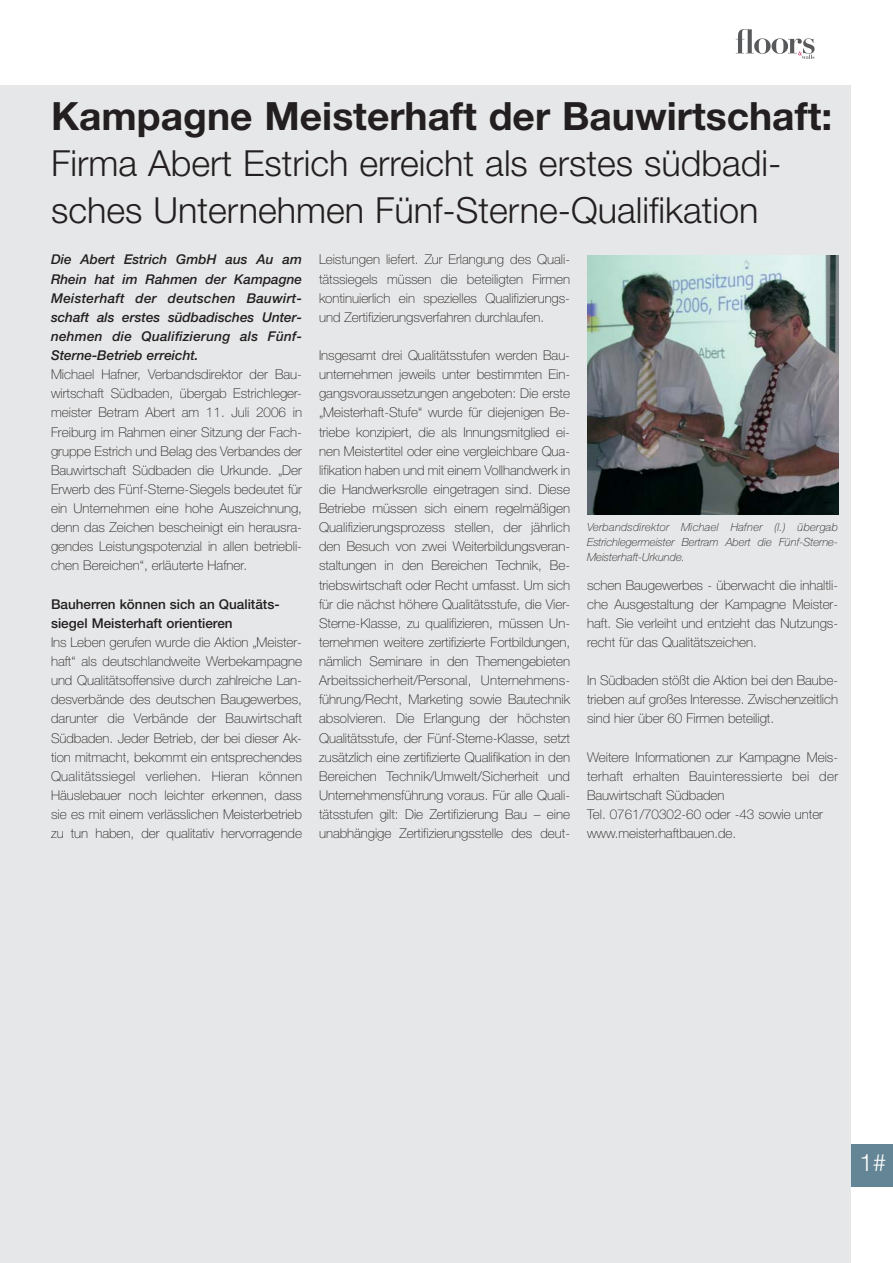
<style>
.page{position:relative;width:893px;height:1263px;background:#fff}
.page>*{position:absolute;margin:0;border:0;box-sizing:border-box;transform-origin:0 0}
.t1{font:700 39px "Helvetica Neue";color:#231f20}
.t2{font:300 36px/46.5px "Helvetica Neue";color:#231f20}
.t3{font:300 24px "Helvetica Neue";color:#fff}
.t4{font:100 13.5px/19.2px "Helvetica Neue";letter-spacing:-.005em;color:#231f20;text-align:justify}
.t5{font:italic 500 13.5px/19.2px "Helvetica Neue";letter-spacing:.02em;color:#231f20;text-align:justify}
.t6{font:500 13.5px/19.2px "Helvetica Neue";color:#231f20}
.t7{font:italic 100 11.25px/15px "Helvetica Neue";color:#231f20;text-align:justify}
</style>
<div class="page">
<svg style="left:735px;top:29px;width:79px;height:30px"></svg>
<div style="left:850px;top:1144px;width:42px;height:42px;background:#638595"></div>
<div style="left:0;top:85px;width:850px;height:1178px;background:#e6e7e8"></div>
<img style="left:587px;top:255px;width:251px;height:260px">
<h1 class="t1" style="left:51px;top:102px;width:782px">Kampagne Meisterhaft der Bauwirtschaft:</h1>
<h2 class="t2" style="left:51px;top:144px;width:731px">Firma Abert Estrich erreicht als erstes südbadi&shy;sches Unternehmen Fünf-Sterne-Qualifikation</h2>
<p class="t5" style="left:51px;top:251px;width:252px">Die Abert Estrich GmbH aus Au am Rhein hat im Rahmen der Kampagne Meisterhaft der deutschen Bauwirt&shy;schaft als erstes südbadisches Unter&shy;nehmen die Qualifizierung als Fünf-Sterne-Betrieb erreicht.</p>
<p class="t4" style="left:51px;top:366px;width:252px">Michael Hafner, Verbandsdirektor der Bau&shy;wirtschaft Südbaden, übergab Estrichleger&shy;meister Betram Abert am 11. Juli 2006 in Freiburg im Rahmen einer Sitzung der Fach&shy;gruppe Estrich und Belag des Verbandes der Bauwirtschaft Südbaden die Urkunde. „Der Erwerb des Fünf-Sterne-Siegels bedeutet für ein Unternehmen eine hohe Auszeichnung, denn das Zeichen bescheinigt ein herausra&shy;gendes Leistungspotenzial in allen betriebli&shy;chen Bereichen“, erläuterte Hafner.</p>
<p class="t6" style="left:51px;top:596px;width:230px">Bauherren können sich an Qualitäts&shy;siegel Meisterhaft orientieren</p>
<p class="t4" style="left:51px;top:634px;width:252px">Ins Leben gerufen wurde die Aktion „Meister&shy;haft“ als deutschlandweite Werbekampagne und Qualitätsoffensive durch zahlreiche Lan&shy;desverbände des deutschen Baugewerbes, darunter die Verbände der Bauwirtschaft Südbaden. Jeder Betrieb, der bei dieser Ak&shy;tion mitmacht, bekommt ein entsprechendes Qualitätssiegel verliehen. Hieran können Häuslebauer noch leichter erkennen, dass sie es mit einem verlässlichen Meisterbetrieb zu tun haben, der qualitativ hervorragende</p>
<p class="t4" style="left:319px;top:251px;width:252px">Leistungen liefert. Zur Erlangung des Quali&shy;tätssiegels müssen die beteiligten Firmen kontinuierlich ein spezielles Qualifizierungs&shy;und Zertifizierungsverfahren durchlaufen.</p>
<p class="t4" style="left:319px;top:347px;width:252px">Insgesamt drei Qualitätsstufen werden Bau&shy;unternehmen jeweils unter bestimmten Ein&shy;gangsvoraussetzungen angeboten: Die erste „Meisterhaft-Stufe“ wurde für diejenigen Be&shy;triebe konzipiert, die als Innungsmitglied ei&shy;nen Meistertitel oder eine vergleichbare Qua&shy;lifikation haben und mit einem Vollhandwerk in die Handwerksrolle eingetragen sind. Diese Betriebe müssen sich einem regelmäßigen Qualifizierungsprozess stellen, der jährlich den Besuch von zwei Weiterbildungsveran&shy;staltungen in den Bereichen Technik, Be&shy;triebswirtschaft oder Recht umfasst. Um sich für die nächst höhere Qualitätsstufe, die Vier-Sterne-Klasse, zu qualifizieren, müssen Un&shy;ternehmen weitere zertifizierte Fortbildungen, nämlich Seminare in den Themengebieten Arbeitssicherheit/Personal, Unternehmens&shy;führung/Recht, Marketing sowie Bautechnik absolvieren. Die Erlangung der höchsten Qualitätsstufe, der Fünf-Sterne-Klasse, setzt zusätzlich eine zertifizierte Qualifikation in den Bereichen Technik/Umwelt/Sicherheit und Unternehmensführung voraus. Für alle Quali&shy;tätsstufen gilt: Die Zertifizierung Bau – eine unabhängige Zertifizierungsstelle des deut-</p>
<p class="t7" style="left:587px;top:521px;width:252px">Verbandsdirektor Michael Hafner (l.) übergab Estrichlegermeister Bertram Abert die Fünf-Sterne-Meisterhaft-Urkunde.</p>
<p class="t4" style="left:587px;top:576px;width:252px">schen Baugewerbes - überwacht die inhaltli&shy;che Ausgestaltung der Kampagne Meister&shy;haft. Sie verleiht und entzieht das Nutzungs&shy;recht für das Qualitätszeichen.</p>
<p class="t4" style="left:587px;top:672px;width:252px">In Südbaden stößt die Aktion bei den Baube&shy;trieben auf großes Interesse. Zwischenzeitlich sind hier über 60 Firmen beteiligt.</p>
<p class="t4" style="left:587px;top:748px;width:252px;text-align:left">Weitere Informationen zur Kampagne Meis&shy;terhaft erhalten Bauinteressierte bei der Bauwirtschaft Südbaden<br>Tel. 0761/70302-60 oder -43 sowie unter www.meisterhaftbauen.de.</p>
<h3 class="t3" style="left:859px;top:1154px;width:28px">1#</h3>
</div>
